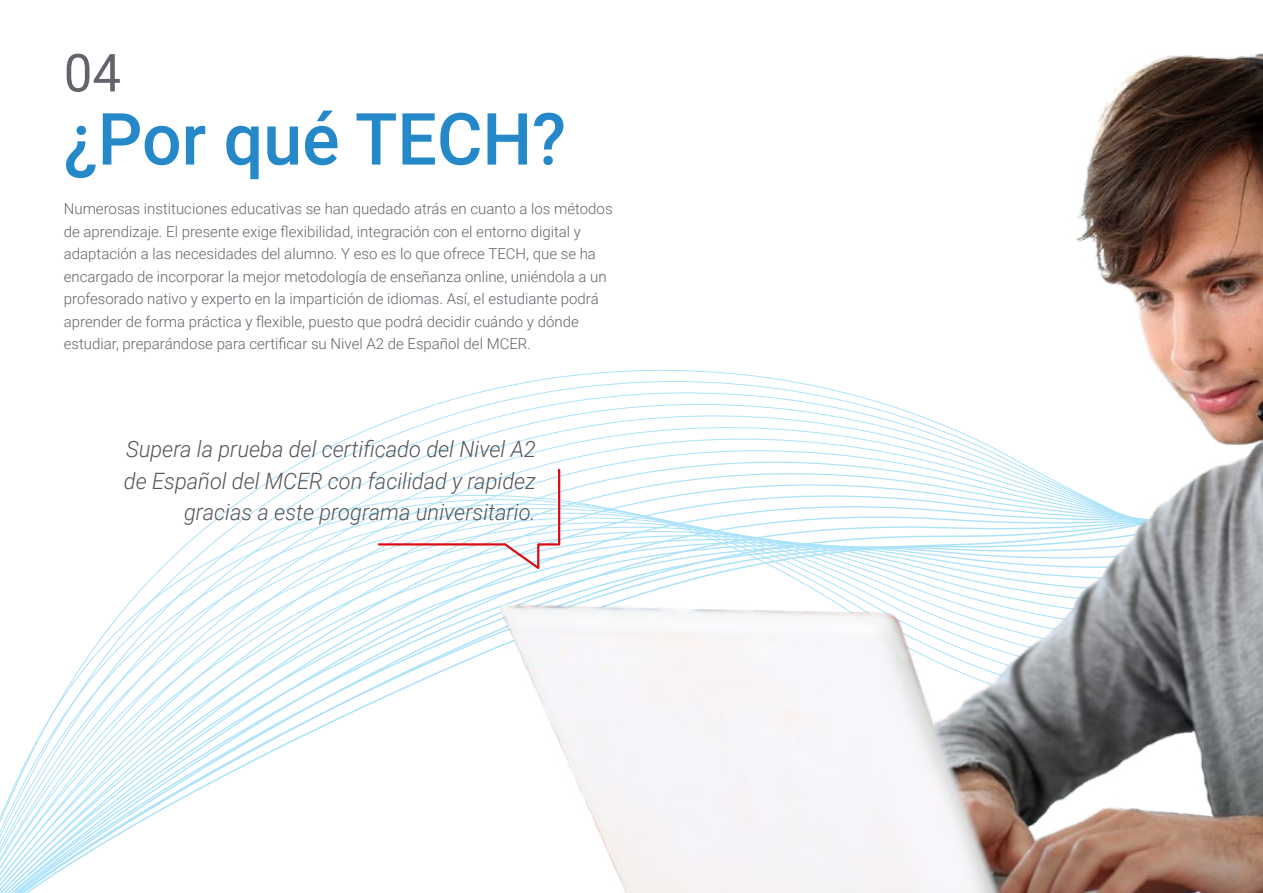
<style>
.page{position:relative;width:1263px;height:893px;background:#fff}
.page>*{position:absolute;margin:0;border:0;box-sizing:border-box;transform-origin:0 0}
.t1{font:500 72px "Roboto";color:#2488c9}
.t2{font:52.5px "Roboto";color:#61646a}
.t3{font:italic 300 22.5px/31.5px "Roboto";color:#52555b;text-align:right}
.t4{font:300 15px/22.5px "Roboto";color:#61646a}
</style>
<div class="page">
<svg style="left:0;top:445px;width:332px;height:448px"></svg>
<img style="left:332px;top:53px;width:931px;height:840px">
<svg style="left:376px;top:467px;width:185px;height:105px"></svg>
<h2 class="t2" style="left:64px;top:36px;width:59px">04</h2>
<h1 class="t1" style="left:64px;top:89px;width:504px">¿Por qué TECH?</h1>
<p class="t4" style="left:64px;top:197px;width:550px">Numerosas instituciones educativas se han quedado atrás en cuanto a los métodos de aprendizaje. El presente exige flexibilidad, integración con el entorno digital y adaptación a las necesidades del alumno. Y eso es lo que ofrece TECH, que se ha encargado de incorporar la mejor metodología de enseñanza online, uniéndola a un profesorado nativo y experto en la impartición de idiomas. Así, el estudiante podrá aprender de forma práctica y flexible, puesto que podrá decidir cuándo y dónde estudiar, preparándose para certificar su Nivel A2 de Español del MCER.</p>
<h3 class="t3" style="left:124px;top:433px;width:413px">Supera la prueba del certificado del Nivel A2 de Español del MCER con facilidad y rapidez gracias a este programa universitario.</h3>
</div>
